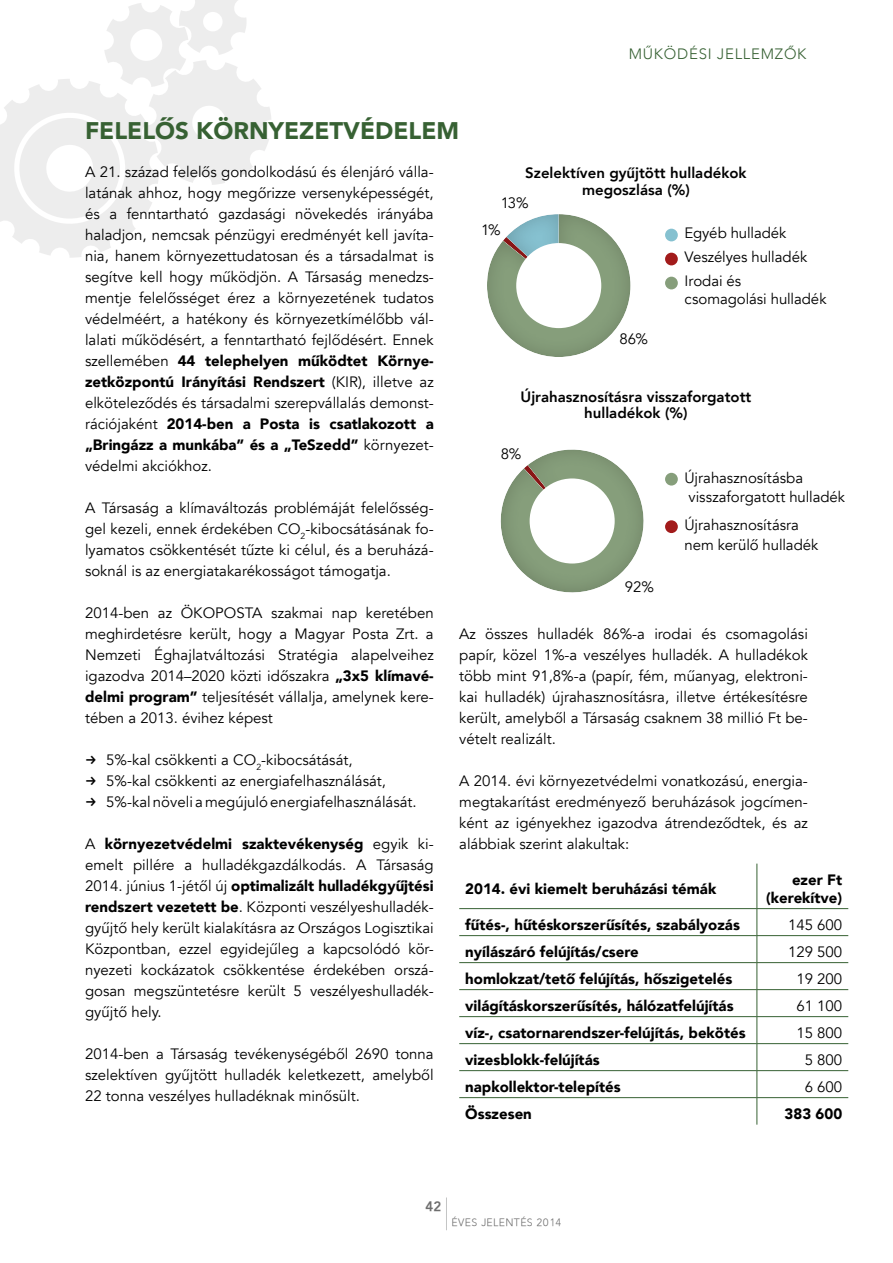
<style>
.page{position:relative;width:893px;height:1263px;background:#fff}
.page>*{position:absolute;margin:0;border:0;box-sizing:border-box;transform-origin:0 0}
.t1{font:900 24px "Avenir";color:#376133}
.t2{font:15px/21px "Avenir";color:#000;text-align:justify}
.t3{font:900 15px/18px "Avenir";color:#000;text-align:right}
.t4{font:800 15px/16.5px "Avenir";color:#000;text-align:center}
.t5{font:300 15px "Avenir";letter-spacing:.05em;color:#376133}
.t6{font:13.5px "Avenir Hv PFL Normal";color:#6e6e6e}
.t7{font:10.5px "Avenir Lt PFL Normal";letter-spacing:.1em;color:#6e6e6e}
.s1{font-weight:900}
</style>
<div class="page">
<svg style="left:0;top:0;width:271px;height:258px"></svg>
<hr style="left:446px;top:1197px;width:1px;height:33px;background:#c4c5c5">
<hr style="left:757px;top:864px;width:1px;height:44px;background:#376133">
<hr style="left:459px;top:908px;width:298px;height:1px;background:#376133">
<hr style="left:757px;top:908px;width:91px;height:1px;background:#376133">
<hr style="left:459px;top:935px;width:298px;height:1px;background:#376133">
<hr style="left:757px;top:935px;width:91px;height:1px;background:#376133">
<hr style="left:459px;top:962px;width:298px;height:1px;background:#376133">
<hr style="left:757px;top:962px;width:91px;height:1px;background:#376133">
<hr style="left:459px;top:989px;width:298px;height:1px;background:#376133">
<hr style="left:757px;top:989px;width:91px;height:1px;background:#376133">
<hr style="left:459px;top:1016px;width:298px;height:1px;background:#376133">
<hr style="left:757px;top:1016px;width:91px;height:1px;background:#376133">
<hr style="left:459px;top:1043px;width:298px;height:1px;background:#376133">
<hr style="left:757px;top:1043px;width:91px;height:1px;background:#376133">
<hr style="left:459px;top:1070px;width:298px;height:1px;background:#376133">
<hr style="left:757px;top:1070px;width:91px;height:1px;background:#376133">
<hr style="left:459px;top:1097px;width:298px;height:1px;background:#376133">
<hr style="left:757px;top:1097px;width:91px;height:1px;background:#376133">
<svg style="left:757px;top:909px;width:1px;height:216px"></svg>
<div style="left:665px;top:229px;width:13px;height:12px;background:#86c1d0;border-radius:50%"></div>
<div style="left:665px;top:253px;width:13px;height:12px;background:#a21b1b;border-radius:50%"></div>
<div style="left:665px;top:277px;width:13px;height:12px;background:#869e7b;border-radius:50%"></div>
<svg style="left:665px;top:473px;width:13px;height:13px"></svg>
<svg style="left:665px;top:520px;width:13px;height:13px"></svg>
<div style="left:485px;top:213px;width:147px;height:145px;background:#000;opacity:.19"></div>
<div style="left:516px;top:243px;width:85px;height:85px;background:#fff;border-radius:50%"></div>
<svg style="left:500px;top:449px;width:175px;height:144px"></svg>
<div style="left:530px;top:478px;width:85px;height:85px;background:#fff;border-radius:50%"></div>
<p class="t5" style="left:629px;top:45px;width:179px">MŰKÖDÉSI JELLEMZŐK</p>
<h1 class="t1" style="left:85px;top:110px;width:376px">FELELŐS KÖRNYEZETVÉDELEM</h1>
<p class="t2" style="left:85px;top:161px;width:350px">A 21. század felelős gondolkodású és élenjáró válla&shy;latának ahhoz, hogy megőrizze versenyképességét, és a fenntartható gazdasági növekedés irányába haladjon, nemcsak pénzügyi eredményét kell javíta&shy;nia, hanem környezettudatosan és a társadalmat is segítve kell hogy működjön. A Társaság menedzs&shy;mentje felelősséget érez a környezetének tudatos védelméért, a hatékony és környezetkímélőbb vál&shy;lalati működésért, a fenntartható fejlődésért. Ennek szellemében <span class="s1">44 telephelyen működtet Környe&shy;zetközpontú Irányítási Rendszert</span> (KIR), illetve az elköteleződés és társadalmi szerepvállalás demonst&shy;rációjaként <span class="s1">2014-ben a Posta is csatlakozott a „Bringázz a munkába” és a „TeSzedd”</span> környezet&shy;védelmi akciókhoz.</p>
<p class="t2" style="left:85px;top:497px;width:350px">A Társaság a klímaváltozás problémáját felelősség&shy;gel kezeli, ennek érdekében CO<sub>2</sub>-kibocsátásának fo&shy;lyamatos csökkentését tűzte ki célul, és a beruházá&shy;soknál is az energiatakarékosságot támogatja.</p>
<p class="t2" style="left:85px;top:602px;width:350px">2014-ben az ÖKOPOSTA szakmai nap keretében meghirdetésre került, hogy a Magyar Posta Zrt. a Nemzeti Éghajlatváltozási Stratégia alapelveihez igazodva 2014–2020 közti időszakra <span class="s1">„3x5 klímavé&shy;delmi program”</span> teljesítését vállalja, amelynek kere&shy;tében a 2013. évihez képest</p>
<p class="t2" style="left:106px;top:749px;width:312px;text-align:left">5%-kal csökkenti a CO<sub>2</sub>-kibocsátását,<br>5%-kal csökkenti az energiafelhasználását,<br>5%-kal növeli a megújuló energiafelhasználását.</p>
<p class="t2" style="left:85px;top:833px;width:350px">A <span class="s1">környezetvédelmi szaktevékenység</span> egyik ki&shy;emelt pillére a hulladékgazdálkodás. A Társaság 2014. június 1-jétől új <span class="s1">optimalizált hulladékgyűjtési rendszert vezetett be</span>. Központi veszélyeshulladék&shy;gyűjtő hely került kialakításra az Országos Logisztikai Központban, ezzel egyidejűleg a kapcsolódó kör&shy;nyezeti kockázatok csökkentése érdekében orszá&shy;gosan megszüntetésre került 5 veszélyeshulladék&shy;gyűjtő hely.</p>
<p class="t2" style="left:85px;top:1043px;width:350px">2014-ben a Társaság tevékenységéből 2690 tonna szelektíven gyűjtött hulladék keletkezett, amelyből 22 tonna veszélyes hulladéknak minősült.</p>
<p class="t4" style="left:525px;top:165px;width:223px">Szelektíven gyűjtött hulladékok megoszlása (%)</p>
<p class="t2" style="left:481px;top:190px;width:49px;line-height:26.8px;text-indent:20px">13%<br>1%</p>
<p class="t2" style="left:685px;top:222px;width:124px;line-height:24px;text-align:left">Egyéb hulladék<br>Veszélyes hulladék<br>Irodai és</p>
<p class="t2" style="left:685px;top:289px;width:143px">csomagolási hulladék</p>
<p class="t2" style="left:620px;top:329px;width:30px">86%</p>
<p class="t4" style="left:520px;top:388px;width:232px">Újrahasznosításra visszaforgatott hulladékok (%)</p>
<p class="t2" style="left:501px;top:444px;width:22px">8%</p>
<p class="t2" style="left:685px;top:468px;width:162px;line-height:19.5px">Újrahasznosításba visszaforgatott hulladék</p>
<p class="t2" style="left:685px;top:515px;width:135px;line-height:19.5px">Újrahasznosításra nem kerülő hulladék</p>
<p class="t2" style="left:625px;top:577px;width:30px">92%</p>
<p class="t2" style="left:459px;top:623px;width:350px">Az összes hulladék 86%-a irodai és csomagolási papír, közel 1%-a veszélyes hulladék. A hulladékok több mint 91,8%-a (papír, fém, műanyag, elektroni&shy;kai hulladék) újrahasznosításra, illetve értékesítésre került, amelyből a Társaság csaknem 38 millió Ft be&shy;vételt realizált.</p>
<p class="t2" style="left:459px;top:770px;width:350px">A 2014. évi környezetvédelmi vonatkozású, energia&shy;megtakarítást eredményező beruházások jogcímen&shy;ként az igényekhez igazodva átrendeződtek, és az alábbiak szerint alakultak:</p>
<p class="t3" style="left:465px;top:879px;width:253px">2014. évi kiemelt beruházási témák</p>
<p class="t3" style="left:766px;top:870px;width:78px">ezer Ft (kerekítve)</p>
<p class="t3" style="left:465px;top:915px;width:276px">fűtés-, hűtéskorszerűsítés, szabályozás</p>
<p class="t2" style="left:788px;top:914px;width:56px">145 600</p>
<p class="t3" style="left:465px;top:942px;width:175px">nyílászáró felújítás/csere</p>
<p class="t2" style="left:788px;top:941px;width:56px">129 500</p>
<p class="t3" style="left:465px;top:969px;width:269px">homlokzat/tető felújítás, hőszigetelés</p>
<p class="t2" style="left:796px;top:968px;width:47px">19 200</p>
<p class="t3" style="left:465px;top:996px;width:270px">világításkorszerűsítés, hálózatfelújítás</p>
<p class="t2" style="left:796px;top:995px;width:47px">61 100</p>
<p class="t3" style="left:465px;top:1023px;width:282px">víz-, csatornarendszer-felújítás, bekötés</p>
<p class="t2" style="left:796px;top:1022px;width:47px">15 800</p>
<p class="t3" style="left:465px;top:1050px;width:136px">vizesblokk-felújítás</p>
<p class="t2" style="left:805px;top:1049px;width:39px">5 800</p>
<p class="t3" style="left:465px;top:1077px;width:157px">napkollektor-telepítés</p>
<p class="t2" style="left:805px;top:1076px;width:39px">6 600</p>
<p class="t3" style="left:465px;top:1104px;width:68px">Összesen</p>
<p class="t3" style="left:785px;top:1104px;width:59px">383 600</p>
<p class="t6" style="left:425px;top:1198px;width:17px">42</p>
<p class="t7" style="left:452px;top:1216px;width:111px">ÉVES JELENTÉS 2014</p>
</div>
